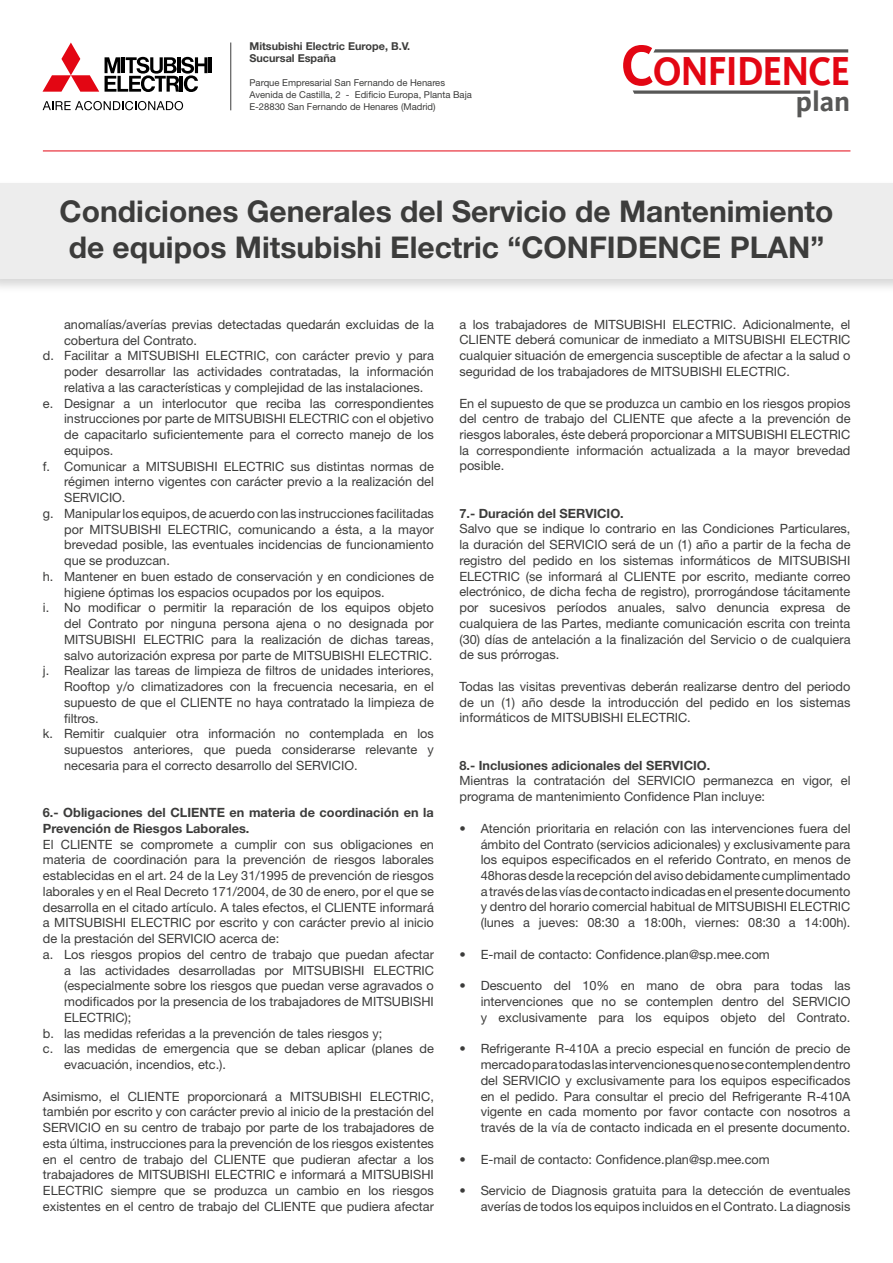
<style>
.page{position:relative;width:893px;height:1263px;background:#fff}
.page>*{position:absolute;margin:0;border:0;box-sizing:border-box;transform-origin:0 0}
.t1{font:700 41.55px "Kievit";letter-spacing:-.025em;color:#e30613;scale:.9 1}
.t2{font:700 30px/36px "Helvetica Neue LT Std";color:#3c3c3b;text-align:center}
.t3{font:700 28.65px "Kievit";color:#575756}
.t4{font:12.75px/15.8px "Helvetica Neue LT Std";color:#3c3c3b;text-align:justify}
.t5{font:700 12.75px/15.8px "Helvetica Neue LT Std";color:#3c3c3b}
.t6{font:700 10.8px/12.1px "Helvetica Neue LT Std";color:#3c3c3b}
.t7{font:9.45px/12px "Helvetica Neue LT Std";color:#3c3c3b}
.s1{font-size:59.25px}
</style>
<div class="page">
<svg style="left:43px;top:43px;width:56px;height:49px"></svg>
<hr style="left:209px;top:57px;width:3px;height:16px;background:#000">
<svg style="left:105px;top:57px;width:103px;height:35px"></svg>
<svg style="left:43px;top:101px;width:140px;height:9px"></svg>
<hr style="left:230px;top:43px;width:1px;height:67px;background:#3c3c3b">
<svg style="left:653px;top:49px;width:195px;height:4px"></svg>
<svg style="left:633px;top:90px;width:177px;height:4px"></svg>
<hr style="left:43px;top:151px;width:807px;height:1px;background:#e30613">
<div style="left:0;top:180px;width:893px;height:114px;background:#000;opacity:.16"></div>
<div style="left:0;top:183px;width:893px;height:96px;background:#ededed"></div>
<p class="t6" style="left:249px;top:40px;width:162px">Mitsubishi Electric Europe, B.V.<br>Sucursal España</p>
<p class="t7" style="left:249px;top:77px;width:224px">Parque Empresarial San Fernando de Henares<br>Avenida de Castilla, 2 - Edificio Europa, Planta Baja<br>E-28830 San Fernando de Henares (Madrid)</p>
<h3 class="t3" style="left:796px;top:85px;width:56px">PLAN</h3>
<h1 class="t1" style="left:621px;top:47px;width:256px"><span class="s1">C</span>ONFIDENCE</h1>
<h2 class="t2" style="left:60px;top:192px;width:775px">Condiciones Generales del Servicio de Mantenimiento de equipos Mitsubishi Electric “confidence plan”</h2>
<p class="t4" style="left:64px;top:316px;width:371px">anomalías/averías previas detectadas quedarán excluidas de la</p>
<p class="t4" style="left:64px;top:332px;width:134px">cobertura del Contrato.</p>
<p class="t4" style="left:43px;top:348px;width:393px">d. Facilitar a MITSUBISHI ELECTRIC, con carácter previo y para</p>
<p class="t4" style="left:64px;top:364px;width:371px">poder desarrollar las actividades contratadas, la información</p>
<p class="t4" style="left:64px;top:379px;width:361px">relativa a las características y complejidad de las instalaciones.</p>
<p class="t4" style="left:43px;top:395px;width:393px">e. Designar a un interlocutor que reciba las correspondientes</p>
<p class="t4" style="left:64px;top:411px;width:371px">instrucciones por parte de MITSUBISHI ELECTRIC con el objetivo</p>
<p class="t4" style="left:64px;top:427px;width:371px">de capacitarlo suficientemente para el correcto manejo de los</p>
<p class="t4" style="left:64px;top:442px;width:51px">equipos.</p>
<p class="t4" style="left:43px;top:458px;width:393px">f. Comunicar a MITSUBISHI ELECTRIC sus distintas normas de</p>
<p class="t4" style="left:64px;top:474px;width:371px">régimen interno vigentes con carácter previo a la realización del</p>
<p class="t4" style="left:64px;top:490px;width:63px">SERVICIO.</p>
<p class="t4" style="left:43px;top:505px;width:393px">g. Manipular los equipos, de acuerdo con las instrucciones facilitadas</p>
<p class="t4" style="left:64px;top:521px;width:371px">por MITSUBISHI ELECTRIC, comunicando a ésta, a la mayor</p>
<p class="t4" style="left:64px;top:537px;width:371px">brevedad posible, las eventuales incidencias de funcionamiento</p>
<p class="t4" style="left:64px;top:552px;width:107px">que se produzcan.</p>
<p class="t4" style="left:43px;top:568px;width:392px">h. Mantener en buen estado de conservación y en condiciones de</p>
<p class="t4" style="left:64px;top:584px;width:322px">higiene óptimas los espacios ocupados por los equipos.</p>
<p class="t4" style="left:43px;top:600px;width:392px">i. No modificar o permitir la reparación de los equipos objeto</p>
<p class="t4" style="left:64px;top:615px;width:371px">del Contrato por ninguna persona ajena o no designada por</p>
<p class="t4" style="left:64px;top:631px;width:371px">MITSUBISHI ELECTRIC para la realización de dichas tareas,</p>
<p class="t4" style="left:64px;top:647px;width:370px">salvo autorización expresa por parte de MITSUBISHI ELECTRIC.</p>
<p class="t4" style="left:43px;top:663px;width:393px">j. Realizar las tareas de limpieza de filtros de unidades interiores,</p>
<p class="t4" style="left:64px;top:678px;width:371px">Rooftop y/o climatizadores con la frecuencia necesaria, en el</p>
<p class="t4" style="left:64px;top:694px;width:371px">supuesto de que el CLIENTE no haya contratado la limpieza de</p>
<p class="t4" style="left:64px;top:710px;width:36px">filtros.</p>
<p class="t4" style="left:43px;top:726px;width:393px">k. Remitir cualquier otra información no contemplada en los</p>
<p class="t4" style="left:64px;top:741px;width:371px">supuestos anteriores, que pueda considerarse relevante y</p>
<p class="t4" style="left:64px;top:757px;width:295px">necesaria para el correcto desarrollo del SERVICIO.</p>
<p class="t5" style="left:43px;top:804px;width:392px">6.- Obligaciones del CLI ENTE en materia de coordinación en la<br>Prevención de Riesgos Laborales.</p>
<p class="t4" style="left:43px;top:836px;width:393px">El CLIENTE se compromete a cumplir con sus obligaciones en</p>
<p class="t4" style="left:43px;top:852px;width:393px">materia de coordinación para la prevención de riesgos laborales</p>
<p class="t4" style="left:43px;top:867px;width:393px">establecidas en el art. 24 de la Ley 31/1995 de prevención de riesgos</p>
<p class="t4" style="left:43px;top:883px;width:393px">laborales y en el Real Decreto 171/2004, de 30 de enero, por el que se</p>
<p class="t4" style="left:43px;top:899px;width:392px">desarrolla en el citado artículo. A tales efectos, el CLIENTE informará</p>
<p class="t4" style="left:43px;top:915px;width:393px">a MITSUBISHI ELECTRIC por escrito y con carácter previo al inicio</p>
<p class="t4" style="left:43px;top:930px;width:238px">de la prestación del SERVICIO acerca de:</p>
<p class="t4" style="left:43px;top:946px;width:393px">a. Los riesgos propios del centro de trabajo que puedan afectar</p>
<p class="t4" style="left:64px;top:962px;width:371px">a las actividades desarrolladas por MITSUBISHI ELECTRIC</p>
<p class="t4" style="left:64px;top:978px;width:371px">(especialmente sobre los riesgos que puedan verse agravados o</p>
<p class="t4" style="left:64px;top:993px;width:371px">modificados por la presencia de los trabajadores de MITSUBISHI</p>
<p class="t4" style="left:64px;top:1009px;width:69px">ELECTRIC);</p>
<p class="t4" style="left:43px;top:1025px;width:341px">b. las medidas referidas a la prevención de tales riesgos y;</p>
<p class="t4" style="left:43px;top:1041px;width:392px">c. las medidas de emergencia que se deban aplicar (planes de</p>
<p class="t4" style="left:64px;top:1056px;width:164px">evacuación, incendios, etc.).</p>
<p class="t4" style="left:43px;top:1088px;width:393px">Asimismo, el CLIENTE proporcionará a MITSUBISHI ELECTRIC, también por escrito y con carácter previo al inicio de la prestación del SERVICIO en su centro de trabajo por parte de los trabajadores de esta última, instrucciones para la prevención de los riesgos existentes en el centro de trabajo del CLIENTE que pudieran afectar a los trabajadores de MITSUBISHI ELECTRIC e informará a MITSUBISHI ELECTRIC siempre que se produzca un cambio en los riesgos existentes en el centro de trabajo del CLIENTE que pudiera afectar</p>
<p class="t4" style="left:459px;top:316px;width:393px">a los trabajadores de MITSUBISHI ELECTRIC. Adicionalmente, el CLIENTE deberá comunicar de inmediato a MITSUBISHI ELECTRIC cualquier situación de emergencia susceptible de afectar a la salud o seguridad de los trabajadores de MITSUBISHI ELECTRIC.</p>
<p class="t4" style="left:459px;top:395px;width:393px">En el supuesto de que se produzca un cambio en los riesgos propios del centro de trabajo del CLIENTE que afecte a la prevención de riesgos laborales, éste deberá proporcionar a MITSUBISHI ELECTRIC la correspondiente información actualizada a la mayor brevedad posible.</p>
<p class="t5" style="left:459px;top:505px;width:166px">7.- Duración del SERVICIO.</p>
<p class="t4" style="left:459px;top:521px;width:393px">Salvo que se indique lo contrario en las Condiciones Particulares, la duración del SERVICIO será de un (1) año a partir de la fecha de registro del pedido en los sistemas informáticos de MITSUBISHI ELECTRIC (se informará al CLIENTE por escrito, mediante correo electrónico, de dicha fecha de registro), prorrogándose tácitamente por sucesivos períodos anuales, salvo denuncia expresa de cualquiera de las Partes, mediante comunicación escrita con treinta (30) días de antelación a la finalización del Servicio o de cualquiera de sus prórrogas.</p>
<p class="t4" style="left:459px;top:678px;width:392px">Todas las visitas preventivas deberán realizarse dentro del periodo de un (1) año desde la introducción del pedido en los sistemas informáticos de MITSUBISHI ELECTRIC.</p>
<p class="t5" style="left:459px;top:757px;width:252px">8.- Inclusiones adicionales del SERVICIO.</p>
<p class="t4" style="left:459px;top:773px;width:393px">Mientras la contratación del SERVICIO permanezca en vigor, el programa de mantenimiento Confidence Plan incluye:</p>
<p class="t4" style="left:481px;top:820px;width:371px;text-indent:-21px">• Atención prioritaria en relación con las intervenciones fuera del ámbito del Contrato (servicios adicionales) y exclusivamente para los equipos especificados en el referido Contrato, en menos de 48horas desde la recepción del aviso debidamente cumplimentado a través de las vías de contacto indicadas en el presente documento y dentro del horario comercial habitual de MITSUBISHI ELECTRIC (lunes a jueves: 08:30 a 18:00h, viernes: 08:30 a 14:00h).</p>
<p class="t4" style="left:459px;top:946px;width:312px">• E-mail de contacto: Confidence.plan@sp.mee.com</p>
<p class="t4" style="left:481px;top:978px;width:371px;text-indent:-21px">• Descuento del 10% en mano de obra para todas las intervenciones que no se contemplen dentro del SERVICIO y exclusivamente para los equipos objeto del Contrato.</p>
<p class="t4" style="left:481px;top:1041px;width:371px;text-indent:-21px">• Refrigerante R-410A a precio especial en función de precio de mercado para todas las intervenciones que no se contemplen dentro del SERVICIO y exclusivamente para los equipos especificados en el pedido. Para consultar el precio del Refrigerante R-410A vigente en cada momento por favor contacte con nosotros a través de la vía de contacto indicada en el presente documento.</p>
<p class="t4" style="left:459px;top:1151px;width:312px">• E-mail de contacto: Confidence.plan@sp.mee.com</p>
<p class="t4" style="left:459px;top:1182px;width:393px;text-align:right">• Servicio de Diagnosis gratuita para la detección de eventuales averías de todos los equipos incluidos en el Contrato. La diagnosis</p>
</div>
